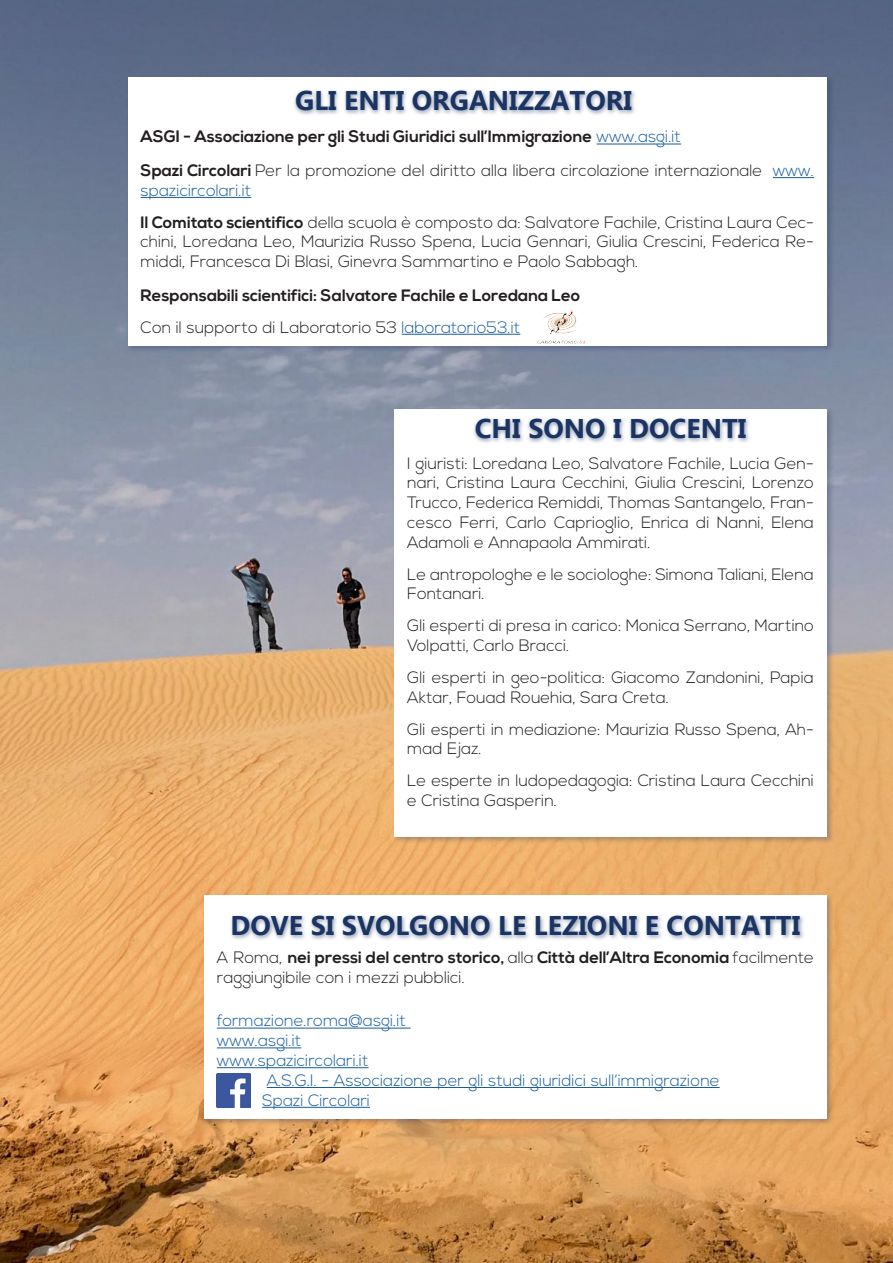
<style>
.page{position:relative;width:893px;height:1263px;background:#fff}
.page>*{position:absolute;margin:0;border:0;box-sizing:border-box;transform-origin:0 0}
.t1{font:700 27px "Ebrima";color:#1b3462}
.t2{font:300 16.5px/19.8px "Nexa";color:#231f20}
.t3{font:300 16.5px "Nexa";color:#175d9e}
.t4{font:700 16.5px "Nexa";color:#231f20}
.s1{font-weight:300;color:#175d9e}
.s2{font-weight:700}
.s3{color:#175d9e}
</style>
<div class="page">
<img style="left:0;top:0;width:893px;height:1263px">
<div style="left:126px;top:76px;width:708px;height:277px;background:#1c3363;opacity:.3"></div>
<div style="left:128px;top:77px;width:699px;height:268px;background:#fff"></div>
<hr style="left:597px;top:144px;width:84px;height:1px;background:#175d9e">
<hr style="left:773px;top:177px;width:41px;height:1px;background:#175d9e">
<hr style="left:141px;top:197px;width:110px;height:1px;background:#175d9e">
<hr style="left:402px;top:334px;width:118px;height:1px;background:#175d9e">
<img style="left:537px;top:310px;width:48px;height:34px">
<div style="left:393px;top:408px;width:441px;height:436px;background:#1c3363;opacity:.3"></div>
<div style="left:395px;top:409px;width:432px;height:428px;background:#fff"></div>
<div style="left:202px;top:893px;width:632px;height:233px;background:#1c3363;opacity:.3"></div>
<div style="left:204px;top:895px;width:623px;height:223px;background:#fff"></div>
<hr style="left:217px;top:1028px;width:194px;height:1px;background:#175d9e">
<hr style="left:217px;top:1047px;width:84px;height:1px;background:#175d9e">
<hr style="left:217px;top:1067px;width:152px;height:1px;background:#175d9e">
<hr style="left:267px;top:1087px;width:453px;height:1px;background:#175d9e">
<hr style="left:262px;top:1107px;width:108px;height:1px;background:#175d9e">
<img style="left:217px;top:1074px;width:34px;height:34px">
<div style="left:472px;top:416px;width:280px;height:29px;background:#1c3363;opacity:.5"></div>
<div style="left:229px;top:913px;width:576px;height:28px;background:#1c3363;opacity:.5"></div>
<div style="left:293px;top:88px;width:344px;height:28px;background:#1c3363;opacity:.5"></div>
<p class="t1" style="left:295px;top:79px;width:338px">GLI ENTI ORGANIZZATORI</p>
<p class="t4" style="left:141px;top:127px;width:542px">ASGI - Associazione per gli Studi Giuridici sull’Immigrazione <span class="s1">www.asgi.it</span></p>
<p class="t2" style="left:141px;top:161px;width:675px"><span class="s2">Spazi Circolari</span> Per la promozione del diritto alla libera circolazione internazionale <span class="s3">www. spazicircolari.it</span></p>
<p class="t2" style="left:141px;top:213px;width:675px;text-align:justify"><span class="s2">Il Comitato scientifico</span> della scuola è composto da: Salvatore Fachile, Cristina Laura Cec&shy;chini, Loredana Leo, Maurizia Russo Spena, Lucia Gennari, Giulia Crescini, Federica Re&shy;middi, Francesca Di Blasi, Ginevra Sammartino e Paolo Sabbagh.</p>
<p class="t4" style="left:141px;top:286px;width:441px">Responsabili scientifici: Salvatore Fachile e Loredana Leo</p>
<p class="t2" style="left:141px;top:318px;width:381px">Con il supporto di Laboratorio 53 <span class="s3">laboratorio53.it</span></p>
<p class="t1" style="left:475px;top:407px;width:273px">CHI SONO I DOCENTI</p>
<p class="t2" style="left:407px;top:454px;width:408px;text-align:justify">I giuristi: Loredana Leo, Salvatore Fachile, Lucia Gen&shy;nari, Cristina Laura Cecchini, Giulia Crescini, Lorenzo Trucco, Federica Remiddi, Thomas Santangelo, Fran&shy;cesco Ferri, Carlo Caprioglio, Enrica di Nanni, Elena Adamoli e Annapaola Ammirati.</p>
<p class="t2" style="left:407px;top:565px;width:408px">Le antropologhe e le sociologhe: Simona Taliani, Elena<br>Fontanari.</p>
<p class="t2" style="left:407px;top:616px;width:408px">Gli esperti di presa in carico: Monica Serrano, Martino<br>Volpatti, Carlo Bracci.</p>
<p class="t2" style="left:407px;top:668px;width:408px">Gli esperti in geo-politica: Giacomo Zandonini, Papia<br>Aktar, Fouad Rouehia, Sara Creta.</p>
<p class="t2" style="left:407px;top:720px;width:408px">Gli esperti in mediazione: Maurizia Russo Spena, Ah&shy;mad Ejaz.</p>
<p class="t2" style="left:407px;top:771px;width:408px">Le esperte in ludopedagogia: Cristina Laura Cecchini e Cristina Gasperin.</p>
<p class="t1" style="left:231px;top:904px;width:571px">DOVE SI SVOLGONO LE LEZIONI E CONTATTI</p>
<p class="t2" style="left:217px;top:948px;width:599px">A Roma, <span class="s2">nei pressi del centro storico,</span> alla <span class="s2">Città dell’Altra Economia</span> facilmente raggiungibile con i mezzi pubblici.</p>
<p class="t3" style="left:217px;top:1011px;width:191px">formazione.roma@asgi.it</p>
<p class="t3" style="left:217px;top:1031px;width:86px">www.asgi.it</p>
<p class="t3" style="left:217px;top:1051px;width:153px">www.spazicircolari.it</p>
<p class="t3" style="left:267px;top:1071px;width:454px">A.S.G.I. - Associazione per gli studi giuridici sull’immigrazione</p>
<p class="t3" style="left:262px;top:1090px;width:109px">Spazi Circolari</p>
</div>
